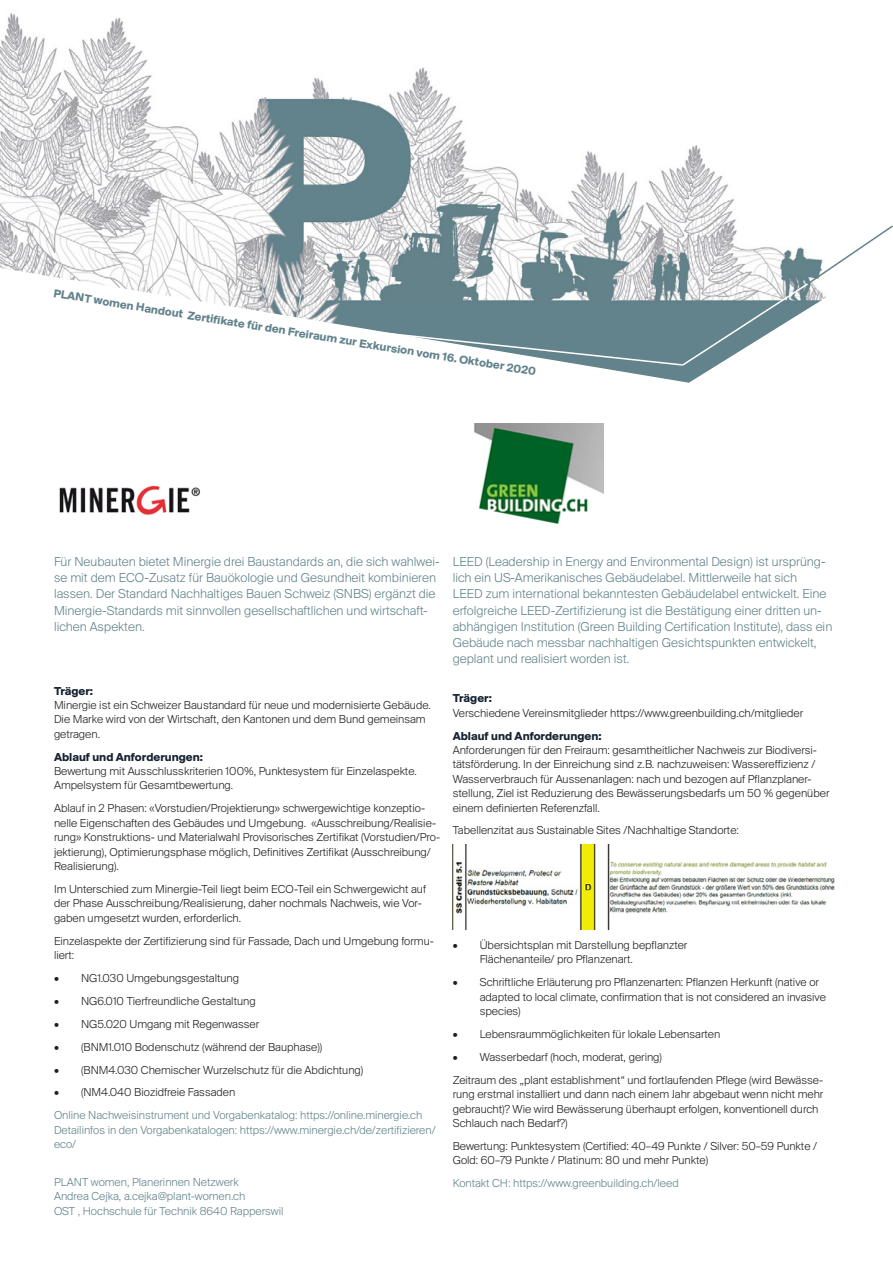
<style>
.page{position:relative;width:893px;height:1263px;background:#fff}
.page>*{position:absolute;margin:0;border:0;box-sizing:border-box;transform-origin:0 0}
.Absatzformat_4{font:300 13.5px/16.2px "Suisse BP Intl";color:#62838c}
.Text{font:300 12px/14.4px "Suisse BP Intl";color:#231f20}
.Absatzformat_2{font:300 12px/14.4px "Suisse BP Intl";color:#62838c}
.Absatzformat_3{font:300 12px "Suisse BP Intl";color:#62838c}
.Absatzformat_1{font:700 12px "Suisse BP Intl";color:#62838c}
.Absatzformat_1-2{font:700 12px "Suisse BP Intl";color:#162231}
</style>
<div class="page">
<img style="left:0;top:13px;width:736px;height:370px">
<svg style="left:0;top:290px;width:681px;height:77px"></svg>
<svg style="left:681px;top:224px;width:212px;height:143px"></svg>
<img style="left:59px;top:485px;width:142px;height:30px">
<img style="left:474px;top:424px;width:129px;height:100px">
<img style="left:453px;top:844px;width:382px;height:85px">
<p class="Absatzformat_1" style="left:55px;top:287px;width:490px;rotate:9deg">PLANT women Handout Zertifi kate für den Freiraum zur Exkursion vom 16. Oktober 2020</p>
<p class="Absatzformat_4" style="left:54px;top:553px;width:387px">Für Neubauten bietet Minergie drei Baustandards an, die sich wahlwei&shy;se mit dem ECO-Zusatz für Bauökologie und Gesundheit kombinieren lassen. Der Standard Nachhaltiges Bauen Schweiz (SNBS) ergänzt die Minergie-Standards mit sinnvollen gesellschaftlichen und wirtschaft&shy;lichen Aspekten.</p>
<p class="Absatzformat_1-2" style="left:54px;top:683px;width:41px">Träger:</p>
<p class="Text" style="left:54px;top:697px;width:378px">Minergie ist ein Schweizer Baustandard für neue und modernisierte Gebäude.<br>Die Marke wird von der Wirtschaft, den Kantonen und dem Bund gemeinsam getragen.</p>
<p class="Absatzformat_1-2" style="left:54px;top:750px;width:150px">Ablauf und Anforderungen:</p>
<p class="Text" style="left:54px;top:764px;width:364px">Bewertung mit Ausschlusskriterien 100%, Punktesystem für Einzelaspekte.<br>Ampelsystem für Gesamtbewertung.</p>
<p class="Text" style="left:54px;top:801px;width:388px">Ablauf in 2 Phasen: «Vorstudien/Projektierung» schwergewichtige konzeptio&shy;nelle Eigenschaften des Gebäudes und Umgebung. «Ausschreibung/Realisie&shy;rung» Konstruktions- und Materialwahl Provisorisches Zertifikat (Vorstudien/Pro&shy;jektierung), Optimierungsphase möglich, Definitives Zertifikat (Ausschreibung/ Realisierung).</p>
<p class="Text" style="left:54px;top:881px;width:374px">Im Unterschied zum Minergie-Teil liegt beim ECO-Teil ein Schwergewicht auf der Phase Ausschreibung/Realisierung, daher nochmals Nachweis, wie Vor&shy;gaben umgesetzt wurden, erforderlich.</p>
<p class="Text" style="left:54px;top:933px;width:381px">Einzelaspekte der Zertifizierung sind für Fassade, Dach und Umgebung formu&shy;liert:</p>
<p class="Text" style="left:54px;top:970px;width:187px">• NG1.030 Umgebungsgestaltung</p>
<p class="Text" style="left:54px;top:993px;width:203px">• NG6.010 Tierfreundliche Gestaltung</p>
<p class="Text" style="left:54px;top:1016px;width:207px">• NG5.020 Umgang mit Regenwasser</p>
<p class="Text" style="left:54px;top:1039px;width:270px">• (BNM1.010 Bodenschutz (während der Bauphase))</p>
<p class="Text" style="left:54px;top:1062px;width:311px">• (BNM4.030 Chemischer Wurzelschutz für die Abdichtung)</p>
<p class="Text" style="left:54px;top:1085px;width:183px">• (NM4.040 Biozidfreie Fassaden</p>
<p class="Absatzformat_2" style="left:54px;top:1108px;width:370px">Online Nachweisinstrument und Vorgabenkatalog: https://online.minergie.ch</p>
<p class="Absatzformat_2" style="left:54px;top:1122px;width:383px">Detailinfos in den Vorgabenkatalogen: https://www.minergie.ch/de/zertifizieren/ eco/</p>
<p class="Absatzformat_3" style="left:54px;top:1175px;width:186px">PLANT women, Planerinnen Netzwerk</p>
<p class="Absatzformat_3" style="left:54px;top:1189px;width:193px">Andrea Cejka, a.cejka@plant-women.ch</p>
<p class="Absatzformat_3" style="left:54px;top:1204px;width:231px">OST , Hochschule für Technik 8640 Rapperswil</p>
<p class="Absatzformat_4" style="left:453px;top:553px;width:381px">LEED (Leadership in Energy and Environmental Design) ist ursprüng&shy;lich ein US-Amerikanisches Gebäudelabel. Mittlerweile hat sich<br>LEED zum international bekanntesten Gebäudelabel entwickelt. Eine erfolgreiche LEED-Zertifizierung ist die Bestätigung einer dritten un&shy;abhängigen Institution (Green Building Certification Institute), dass ein Gebäude nach messbar nachhaltigen Gesichtspunkten entwickelt, geplant und realisiert worden ist.</p>
<p class="Absatzformat_1-2" style="left:453px;top:691px;width:41px">Träger:</p>
<p class="Text" style="left:453px;top:705px;width:352px">Verschiedene Vereinsmitglieder https://www.greenbuilding.ch/mitglieder</p>
<p class="Absatzformat_1-2" style="left:453px;top:728px;width:150px">Ablauf und Anforderungen:</p>
<p class="Text" style="left:453px;top:742px;width:378px">Anforderungen für den Freiraum: gesamtheitlicher Nachweis zur Biodiversi&shy;tätsförderung. In der Einreichung sind z.B. nachzuweisen: Wassereffizienz / Wasserverbrauch für Aussenanlagen: nach und bezogen auf Pflanzplaner&shy;stellung, Ziel ist Reduzierung des Bewässerungsbedarfs um 50 % gegenüber einem definierten Referenzfall.</p>
<p class="Text" style="left:453px;top:823px;width:288px">Tabellenzitat aus Sustainable Sites /Nachhaltige Standorte:</p>
<p class="Text" style="left:480px;top:937px;width:209px;text-indent:-27px">• Übersichtsplan mit Darstellung bepflanzter<br>Flächenanteile/ pro Pflanzenart.</p>
<p class="Text" style="left:480px;top:975px;width:348px;text-indent:-27px">• Schriftliche Erläuterung pro Pflanzenarten: Pflanzen Herkunft (native or adapted to local climate, confirmation that is not considered an invasive species)</p>
<p class="Text" style="left:453px;top:1026px;width:269px">• Lebensraummöglichkeiten für lokale Lebensarten</p>
<p class="Text" style="left:453px;top:1049px;width:211px">• Wasserbedarf (hoch, moderat, gering)</p>
<p class="Text" style="left:453px;top:1072px;width:372px">Zeitraum des „plant establishment“ und fortlaufenden Pflege (wird Bewässe&shy;rung erstmal installiert und dann nach einem Jahr abgebaut wenn nicht mehr gebraucht)? Wie wird Bewässerung überhaupt erfolgen, konventionell durch Schlauch nach Bedarf?)</p>
<p class="Text" style="left:453px;top:1138px;width:366px">Bewertung: Punktesystem (Certified: 40–49 Punkte / Silver: 50–59 Punkte /<br>Gold: 60–79 Punkte / Platinum: 80 und mehr Punkte)</p>
<p class="Absatzformat_2" style="left:453px;top:1176px;width:228px">Kontakt CH: https://www.greenbuilding.ch/leed</p>
</div>
